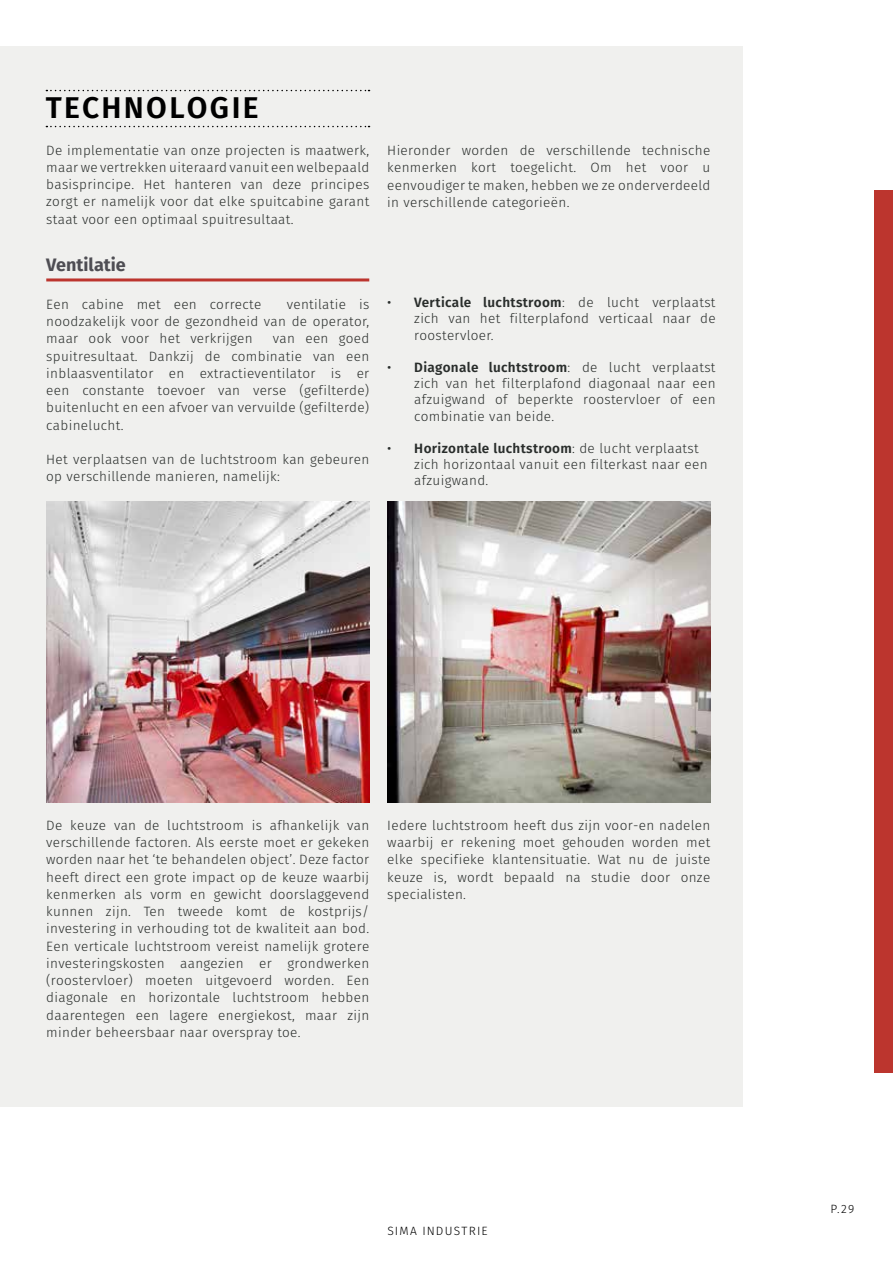
<style>
.page{position:relative;width:893px;height:1263px;background:#fff}
.page>*{position:absolute;margin:0;border:0;box-sizing:border-box;transform-origin:0 0}
.t1{font:600 30px "Fira Sans";letter-spacing:.08em;color:#000}
.t2{font:700 18px "Fira Sans";color:#4e4d53}
.t3{font:300 13.5px/17.2px "Fira Sans";letter-spacing:.025em;color:#292d2b;text-align:justify}
.t4{font:300 12px "Fira Sans";letter-spacing:.095em;color:#000}
.s1{font-weight:400}
.s2{font-weight:600}
</style>
<div class="page">
<div style="left:874px;top:190px;width:19px;height:882px;background:#bc352e"></div>
<div style="left:0;top:46px;width:742px;height:1061px;background:#f0f0ee"></div>
<img style="left:46px;top:501px;width:323px;height:301px">
<img style="left:387px;top:501px;width:323px;height:301px">
<hr style="left:46px;top:278px;width:323px;height:3px;background:#bc352e">
<svg style="left:46px;top:90px;width:324px;height:1px"></svg>
<svg style="left:46px;top:126px;width:324px;height:1px"></svg>
<h1 class="t1" style="left:46px;top:87px;width:214px">TECHNOLOGIE</h1>
<p class="t3" style="left:46px;top:142px;width:325px">De implementatie van onze projecten is maatwerk, maar we vertrekken uiteraard vanuit een welbepaald basisprincipe. Het hanteren van deze principes zorgt er namelijk voor dat elke spuitcabine garant staat voor een optimaal spuitresultaat.</p>
<h2 class="t2" style="left:46px;top:252px;width:81px">Ventilatie</h2>
<p class="t3" style="left:46px;top:297px;width:325px;text-indent:241px">ventilatie is noodzakelijk voor de gezondheid van de operator, maar ook voor het verkrijgen</p>
<p class="t3" style="left:46px;top:297px;width:217px">Een cabine met een correcte</p>
<p class="t3" style="left:46px;top:331px;width:325px;text-indent:227px">van een goed spuitresultaat. Dankzij de combinatie van een inblaasventilator en extractieventilator is er een constante toevoer van verse (gefilterde) buitenlucht en een afvoer van vervuilde (gefilterde) cabinelucht.</p>
<p class="t3" style="left:46px;top:452px;width:325px">Het verplaatsen van de luchtstroom kan gebeuren op verschillende manieren, namelijk:</p>
<p class="t3" style="left:387px;top:143px;width:324px">Hieronder worden de verschillende technische kenmerken kort toegelicht. Om het voor u eenvoudiger te maken, hebben we ze onderverdeeld in verschillende categorieën.</p>
<p class="t3" style="left:414px;top:295px;width:303px;line-height:16.2px;text-indent:-27px"><span class="s1">•</span> <span class="s2">Verticale luchtstroom</span>: de lucht verplaatst zich van het filterplafond verticaal naar de roostervloer.</p>
<p class="t3" style="left:414px;top:360px;width:303px;line-height:16.2px;text-indent:-27px"><span class="s1">•</span> <span class="s2">Diagonale luchtstroom</span>: de lucht verplaatst zich van het filterplafond diagonaal naar een afzuigwand of beperkte roostervloer of een combinatie van beide.</p>
<p class="t3" style="left:414px;top:441px;width:295px;line-height:16.2px;text-align:left;text-indent:-27px"><span class="s1">•</span> <span class="s2">Horizontale luchtstroom</span>: de lucht verplaatst zich horizontaal vanuit een filterkast naar een afzuigwand.</p>
<p class="t3" style="left:46px;top:817px;width:325px">De keuze van de luchtstroom is afhankelijk van verschillende factoren. Als eerste moet er gekeken worden naar het ‘te behandelen object’. Deze factor heeft direct een grote impact op de keuze waarbij kenmerken als vorm en gewicht doorslaggevend kunnen zijn. Ten tweede komt de kostprijs/ investering in verhouding tot de kwaliteit aan bod.<br>Een verticale luchtstroom vereist namelijk grotere investeringskosten aangezien er grondwerken (roostervloer) moeten uitgevoerd worden. Een diagonale en horizontale luchtstroom hebben daarentegen een lagere energiekost, maar zijn minder beheersbaar naar overspray toe.</p>
<p class="t3" style="left:387px;top:817px;width:324px">Iedere luchtstroom heeft dus zijn voor-en nadelen waarbij er rekening moet gehouden worden met elke specifieke klantensituatie. Wat nu de juiste keuze is, wordt bepaald na studie door onze specialisten.</p>
<p class="t4" style="left:387px;top:1222px;width:102px">SIMA INDUSTRIE</p>
<p class="t4" style="left:830px;top:1200px;width:25px">P.29</p>
</div>
